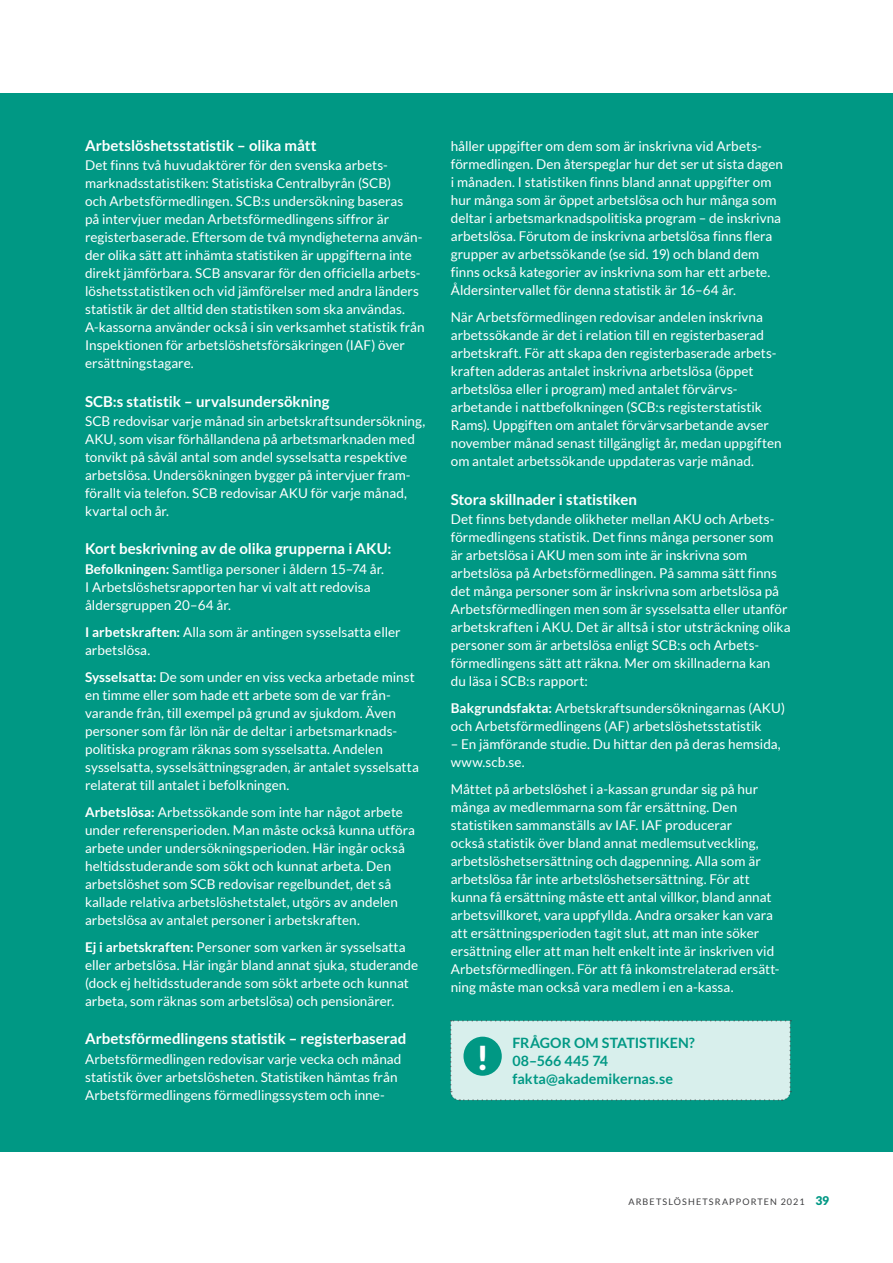
<style>
.page{position:relative;width:893px;height:1263px;background:#fff}
.page>*{position:absolute;margin:0;border:0;box-sizing:border-box;transform-origin:0 0}
.t1{font:900 33px "Lato";color:#fff}
.t2{font:700 15px "Lato";color:#fff}
.t3{font:700 14.25px/18px "Lato";letter-spacing:.005em;color:#009884}
.t4{font:13.5px/18px "Lato";letter-spacing:.005em;color:#fff}
.t5{font:9px "Lato";letter-spacing:.125em;color:#3e3e40}
.s1{font-weight:700}
.s2{font-weight:900;font-size:12px;color:#009884}
</style>
<div class="page">
<div style="left:0;top:94px;width:893px;height:1058px;background:#009884"></div>
<div style="left:450px;top:1020px;width:342px;height:81px;background:#d8efec"></div>
<div style="left:463px;top:1037px;width:39px;height:39px;background:#009884;border-radius:50%"></div>
<p class="t2" style="left:85px;top:137px;width:233px">Arbetslöshetsstatistik – olika mått</p>
<p class="t4" style="left:85px;top:156px;width:341px">Det finns två huvudaktörer för den svenska arbets&shy;marknadsstatistiken: Statistiska Centralbyrån (SCB)<br>och Arbetsförmedlingen. SCB:s undersökning baseras<br>på intervjuer medan Arbetsförmedlingens siffror är registerbaserade. Eftersom de två myndigheterna använ&shy;der olika sätt att inhämta statistiken är uppgifterna inte direkt jämförbara. SCB ansvarar för den officiella arbets&shy;löshetsstatistiken och vid jämförelser med andra länders statistik är det alltid den statistiken som ska användas.<br>A-kassorna använder också i sin verksamhet statistik från Inspektionen för arbetslöshetsförsäkringen (IAF) över ersättningstagare.</p>
<p class="t2" style="left:85px;top:393px;width:246px">SCB:s statistik – urvalsundersökning</p>
<p class="t4" style="left:85px;top:412px;width:342px">SCB redovisar varje månad sin arbetskraftsundersökning, AKU, som visar förhållandena på arbetsmarknaden med tonvikt på såväl antal som andel sysselsatta respektive arbetslösa. Undersökningen bygger på intervjuer fram&shy;förallt via telefon. SCB redovisar AKU för varje månad, kvartal och år.</p>
<p class="t2" style="left:85px;top:540px;width:308px">Kort beskrivning av de olika grupperna i AKU:</p>
<p class="t4" style="left:85px;top:560px;width:301px"><span class="s1">Befolkningen:</span> Samtliga personer i åldern 15–74 år.<br>I Arbetslöshetsrapporten har vi valt att redovisa åldersgruppen 20–64 år.</p>
<p class="t4" style="left:85px;top:623px;width:317px"><span class="s1">I arbetskraften:</span> Alla som är antingen sysselsatta eller arbetslösa.</p>
<p class="t4" style="left:85px;top:668px;width:335px"><span class="s1">Sysselsatta:</span> De som under en viss vecka arbetade minst en timme eller som hade ett arbete som de var från&shy;varande från, till exempel på grund av sjukdom. Även personer som får lön när de deltar i arbetsmarknads&shy;politiska program räknas som sysselsatta. Andelen sysselsatta, sysselsättningsgraden, är antalet sysselsatta relaterat till antalet i befolkningen.</p>
<p class="t4" style="left:85px;top:803px;width:332px"><span class="s1">Arbetslösa:</span> Arbetssökande som inte har något arbete under referensperioden. Man måste också kunna utföra arbete under undersökningsperioden. Här ingår också heltidsstuderande som sökt och kunnat arbeta. Den arbetslöshet som SCB redovisar regelbundet, det så kallade relativa arbetslöshetstalet, utgörs av andelen arbetslösa av antalet personer i arbetskraften.</p>
<p class="t4" style="left:85px;top:938px;width:335px"><span class="s1">Ej i arbetskraften:</span> Personer som varken är sysselsatta eller arbetslösa. Här ingår bland annat sjuka, studerande (dock ej heltidsstuderande som sökt arbete och kunnat arbeta, som räknas som arbetslösa) och pensionärer.</p>
<p class="t2" style="left:85px;top:1030px;width:323px">Arbetsförmedlingens statistik – registerbaserad</p>
<p class="t4" style="left:85px;top:1050px;width:318px">Arbetsförmedlingen redovisar varje vecka och månad statistik över arbetslösheten. Statistiken hämtas från<br>Arbetsförmedlingens förmedlingssystem och inne-</p>
<p class="t4" style="left:451px;top:137px;width:334px">håller uppgifter om dem som är inskrivna vid Arbets&shy;förmedlingen. Den återspeglar hur det ser ut sista dagen i månaden. I statistiken finns bland annat uppgifter om hur många som är öppet arbetslösa och hur många som deltar i arbetsmarknadspolitiska program – de inskrivna arbetslösa. Förutom de inskrivna arbetslösa finns flera grupper av arbetssökande (se sid. 19) och bland dem finns också kategorier av inskrivna som har ett arbete.<br>Åldersintervallet för denna statistik är 16–64 år.</p>
<p class="t4" style="left:451px;top:308px;width:332px">När Arbetsförmedlingen redovisar andelen inskrivna arbetssökande är det i relation till en registerbaserad arbetskraft. För att skapa den registerbaserade arbets&shy;kraften adderas antalet inskrivna arbetslösa (öppet arbetslösa eller i program) med antalet förvärvs&shy;arbetande i nattbefolkningen (SCB:s registerstatistik Rams). Uppgiften om antalet förvärvsarbetande avser november månad senast tillgängligt år, medan uppgiften om antalet arbetssökande uppdateras varje månad.</p>
<p class="t2" style="left:451px;top:490px;width:188px">Stora skillnader i statistiken</p>
<p class="t4" style="left:451px;top:510px;width:341px">Det finns betydande olikheter mellan AKU och Arbets&shy;förmedlingens statistik. Det finns många personer som<br>är arbetslösa i AKU men som inte är inskrivna som arbetslösa på Arbetsförmedlingen. På samma sätt finns det många personer som är inskrivna som arbetslösa på Arbetsförmedlingen men som är sysselsatta eller utanför arbetskraften i AKU. Det är alltså i stor utsträckning olika personer som är arbetslösa enligt SCB:s och Arbets&shy;förmedlingens sätt att räkna. Mer om skillnaderna kan<br>du läsa i SCB:s rapport:</p>
<p class="t4" style="left:451px;top:699px;width:336px"><span class="s1">Bakgrundsfakta:</span> Arbetskraftsundersökningarnas (AKU) och Arbetsförmedlingens (AF) arbetslöshetsstatistik</p>
<p class="t4" style="left:451px;top:735px;width:331px">– En jämförande studie. Du hittar den på deras hemsida, www.scb.se.</p>
<p class="t4" style="left:451px;top:780px;width:330px">Måttet på arbetslöshet i a-kassan grundar sig på hur många av medlemmarna som får ersättning. Den statistiken sammanställs av IAF. IAF producerar<br>också statistik över bland annat medlemsutveckling, arbetslöshetsersättning och dagpenning. Alla som är arbetslösa får inte arbetslöshetsersättning. För att kunna få ersättning måste ett antal villkor, bland annat arbetsvillkoret, vara uppfyllda. Andra orsaker kan vara att ersättningsperioden tagit slut, att man inte söker ersättning eller att man helt enkelt inte är inskriven vid Arbetsförmedlingen. För att få inkomstrelaterad ersätt&shy;ning måste man också vara medlem i en a-kassa.</p>
<h1 class="t1" style="left:476px;top:1038px;width:14px">!</h1>
<p class="t3" style="left:512px;top:1033px;width:184px">FRÅGOR OM STATISTIKEN?<br>08–566 445 74 fakta@akademikernas.se</p>
<p class="t5" style="left:628px;top:1197px;width:202px">ARBETSLÖSHETSRAPPORTEN 2021 <span class="s2">39</span></p>
</div>
